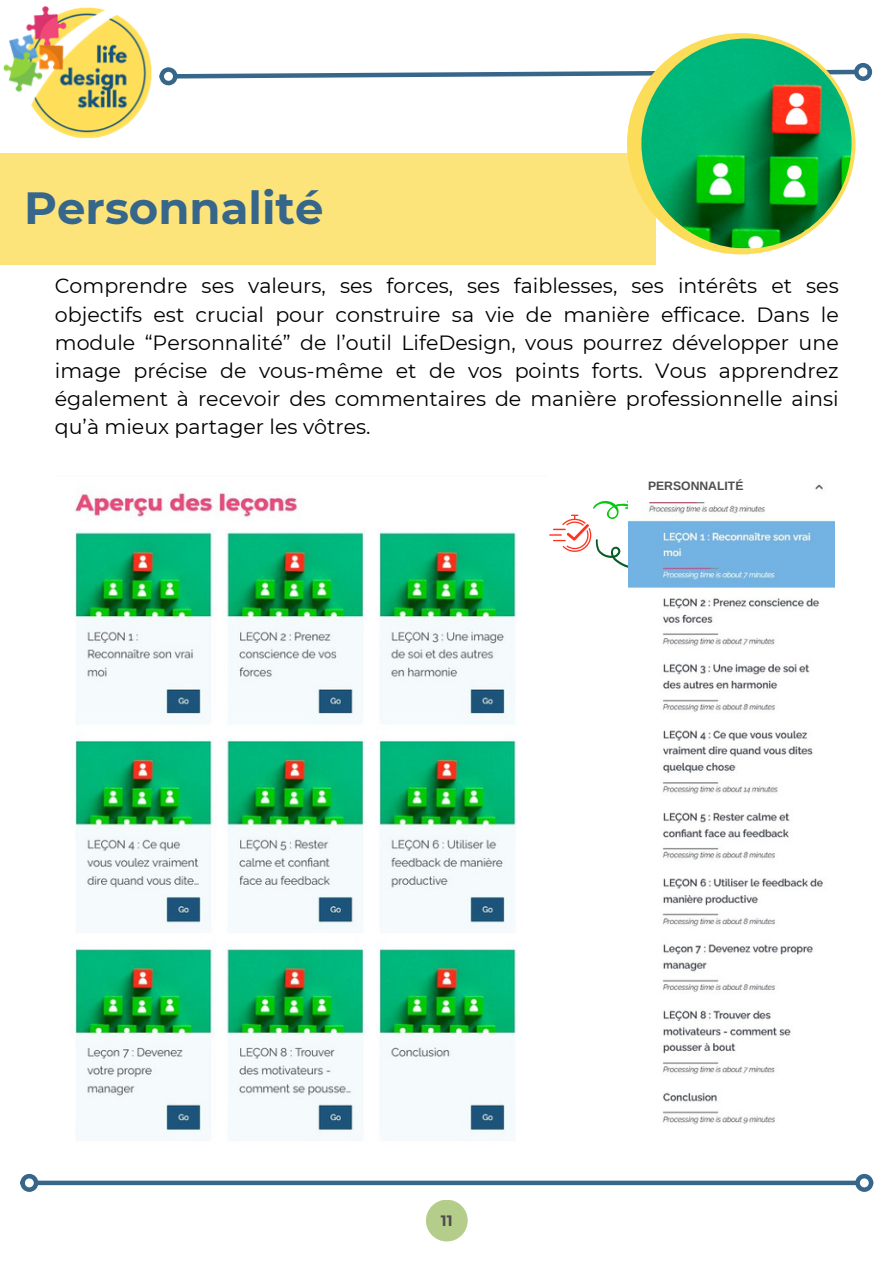
<style>
.page{position:relative;width:894px;height:1264px;background:#fff}
.page>*{position:absolute;margin:0;border:0;box-sizing:border-box;transform-origin:0 0}
.t1{font:700 45px "Montserrat";color:#37668b}
.t2{font:20.55px/28.2px "Montserrat";color:#000;text-align:justify}
.t3{font:700 15px "Montserrat";color:#000}
.t4{font:700 12.15px "Arimo";color:#4f4f4f}
</style>
<div class="page">
<div style="left:0;top:154px;width:655px;height:111px;background:#fde47a"></div>
<img style="left:3px;top:6px;width:149px;height:133px">
<svg style="left:173px;top:67px;width:686px;height:14px"></svg>
<div style="left:159px;top:67px;width:18px;height:18px;border:4px solid #37668b;border-radius:50%"></div>
<div style="left:853px;top:63px;width:18px;height:18px;border:4px solid #37668b;border-radius:50%"></div>
<div style="left:426px;top:1199px;width:41px;height:42px;background:#b4cd8b;border-radius:50%"></div>
<div style="left:37px;top:1180px;width:819px;height:5px;background:#37668b"></div>
<div style="left:20px;top:1173px;width:18px;height:18px;border:4px solid #37668b;border-radius:50%"></div>
<div style="left:855px;top:1173px;width:18px;height:18px;border:4px solid #37668b;border-radius:50%"></div>
<div style="left:626px;top:33px;width:229px;height:221px;background:#fbdd5a;border-radius:50%"></div>
<img style="left:641px;top:38px;width:210px;height:210px;border-radius:50%">
<svg style="left:549px;top:500px;width:79px;height:68px"></svg>
<img style="left:628px;top:484px;width:206px;height:641px">
<div style="left:641px;top:473px;width:108px;height:29px;background:#fff"></div>
<img style="left:72px;top:490px;width:444px;height:650px">
<h1 class="t1" style="left:24px;top:180px;width:301px">Personnalité</h1>
<p class="t2" style="left:55px;top:272px;width:785px">Comprendre ses valeurs, ses forces, ses faiblesses, ses intérêts et ses objectifs est crucial pour construire sa vie de manière efficace. Dans le module “Personnalité” de l’outil LifeDesign, vous pourrez développer une image précise de vous-même et de vos points forts. Vous apprendrez également à recevoir des commentaires de manière professionnelle ainsi qu’à mieux partager les vôtres.</p>
<p class="t4" style="left:647px;top:479px;width:97px">PERSONNALITÉ</p>
<p class="t3" style="left:441px;top:1210px;width:13px">11</p>
</div>
